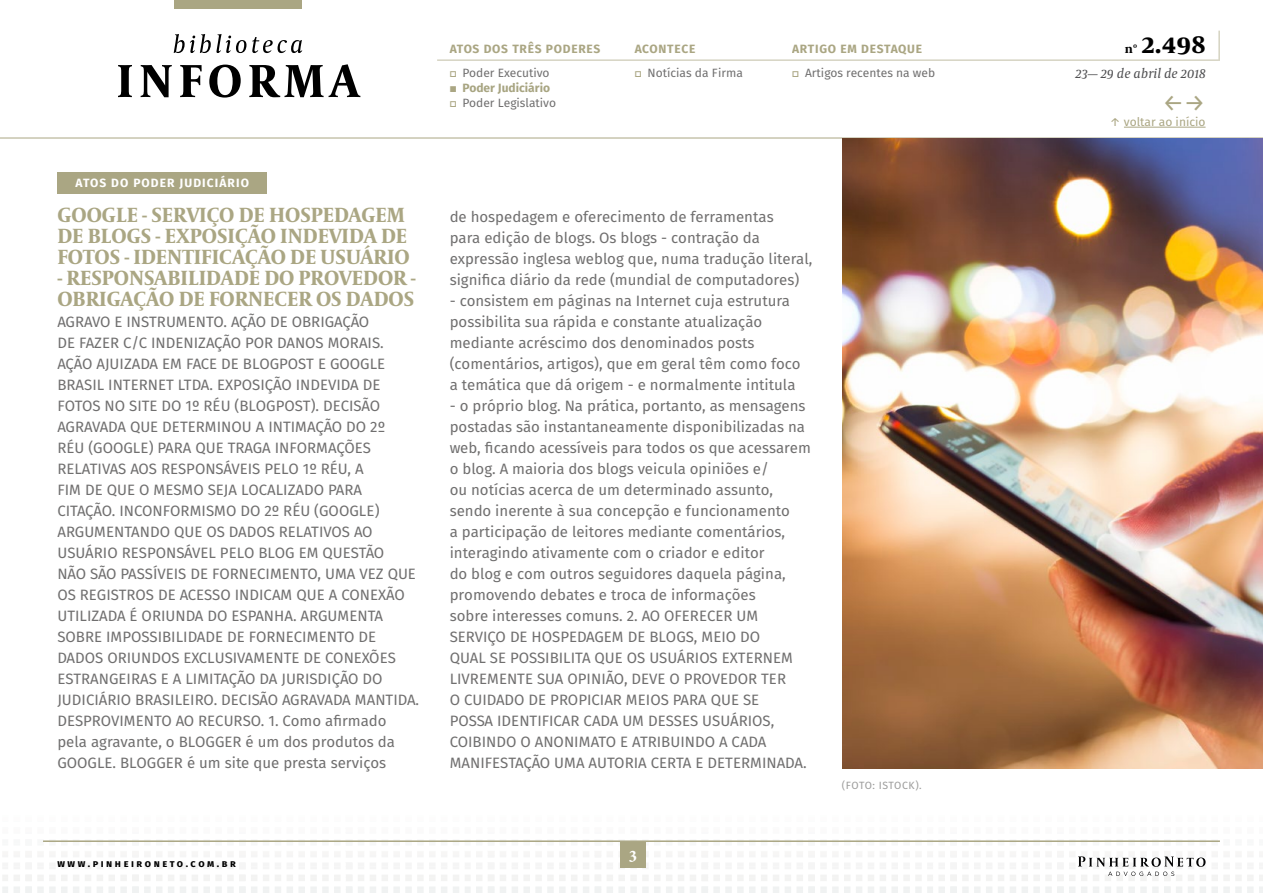
<style>
.page{position:relative;width:1263px;height:893px;background:#fff}
.page>*{position:absolute;margin:0;border:0;box-sizing:border-box;transform-origin:0 0}
.t1{font:700 25.5px "Capitolium News 2";color:#000}
.t2{font:24px "Fira Sans";color:#aaa683}
.t3{font:700 21px/21px "Capitolium News 2";color:#aaa683}
.t4{font:700 18px "Minion Pro";color:#fff}
.t5{font:15px/21px "Fira Sans";color:#706f6f}
.t6{font:italic 13.5px "Capitolium News 2";letter-spacing:.01em;color:#4e4e50}
.t7{font:12px/23.5px "Fira Sans";color:#706f6f}
.t8{font:700 12px/23.5px "Fira Sans";letter-spacing:.06em;color:#aaa683}
.t9{font:700 12px "Fira Sans";letter-spacing:.09em;color:#fff}
.t10{font:12px "Fira Sans";color:#aaa683}
.t11{font:10.5px "Fira Sans";letter-spacing:.045em;color:#9d9d9c}
.t12{font:700 10.2px "Fira Sans";letter-spacing:.25em;color:#000}
.s1{font-family:"Tisa Sans Pro";font-weight:400}
.s2{font-weight:400;color:#706f6f}
.s3{font-family:"Tisa Sans Pro";color:#aaa683}
.s4{font-weight:700;color:#a8a582}
.s5{font-weight:700;color:#aaa683}
.s6{font-size:12px}
</style>
<div class="page">
<svg style="left:453px;top:875px;width:6px;height:18px"></svg>
<svg style="left:441px;top:875px;width:6px;height:18px"></svg>
<svg style="left:382px;top:875px;width:53px;height:18px"></svg>
<svg style="left:370px;top:875px;width:6px;height:18px"></svg>
<svg style="left:358px;top:875px;width:6px;height:18px"></svg>
<svg style="left:287px;top:875px;width:65px;height:18px"></svg>
<svg style="left:275px;top:875px;width:6px;height:18px"></svg>
<svg style="left:263px;top:875px;width:6px;height:18px"></svg>
<svg style="left:192px;top:875px;width:65px;height:18px"></svg>
<svg style="left:180px;top:875px;width:6px;height:18px"></svg>
<svg style="left:168px;top:875px;width:6px;height:18px"></svg>
<svg style="left:109px;top:875px;width:53px;height:18px"></svg>
<svg style="left:97px;top:875px;width:6px;height:18px"></svg>
<svg style="left:85px;top:875px;width:6px;height:18px"></svg>
<hr style="left:2px;top:892px;width:30px;height:1px;background:#f0f2f2">
<hr style="left:2px;top:882px;width:30px;height:3px;background:#f3f3f2">
<svg style="left:14px;top:875px;width:65px;height:18px"></svg>
<svg style="left:2px;top:875px;width:6px;height:17px"></svg>
<svg style="left:868px;top:875px;width:6px;height:18px"></svg>
<svg style="left:856px;top:875px;width:6px;height:18px"></svg>
<svg style="left:785px;top:875px;width:65px;height:18px"></svg>
<svg style="left:773px;top:875px;width:6px;height:18px"></svg>
<svg style="left:761px;top:875px;width:6px;height:18px"></svg>
<svg style="left:690px;top:875px;width:65px;height:18px"></svg>
<svg style="left:678px;top:875px;width:6px;height:18px"></svg>
<svg style="left:666px;top:875px;width:6px;height:18px"></svg>
<svg style="left:607px;top:875px;width:53px;height:18px"></svg>
<svg style="left:620px;top:867px;width:26px;height:1px"></svg>
<svg style="left:595px;top:875px;width:6px;height:18px"></svg>
<svg style="left:583px;top:875px;width:6px;height:18px"></svg>
<svg style="left:512px;top:875px;width:65px;height:18px"></svg>
<svg style="left:500px;top:875px;width:6px;height:18px"></svg>
<svg style="left:465px;top:875px;width:29px;height:18px"></svg>
<svg style="left:1259px;top:875px;width:4px;height:18px"></svg>
<svg style="left:998px;top:875px;width:6px;height:18px"></svg>
<svg style="left:986px;top:875px;width:6px;height:18px"></svg>
<svg style="left:880px;top:875px;width:100px;height:18px"></svg>
<div style="left:620px;top:842px;width:26px;height:25px;background:#aaa683"></div>
<hr style="left:0;top:138px;width:1263px;height:1px;background:#aaa683">
<hr style="left:437px;top:59px;width:781px;height:2px;background:#aaa683">
<hr style="left:1218px;top:31px;width:2px;height:30px;background:#aaa683">
<div style="left:174px;top:0;width:128px;height:9px;background:#aaa683"></div>
<svg style="left:118px;top:64px;width:242px;height:34px"></svg>
<svg style="left:174px;top:34px;width:128px;height:19px"></svg>
<hr style="left:43px;top:840px;width:1177px;height:2px;background:#aaa683">
<svg style="left:1010px;top:856px;width:243px;height:37px"></svg>
<hr style="left:1124px;top:127px;width:81px;height:1px;background:#aaa683">
<div style="left:57px;top:172px;width:210px;height:21px;background:#aaa683"></div>
<img style="left:842px;top:138px;width:421px;height:630px">
<p class="t9" style="left:76px;top:175px;width:175px">ATOS DO PODER JUDICIÁRIO</p>
<h3 class="t3" style="left:57px;top:204px;width:354px">GOOGLE - SERVIÇO DE HOSPEDAGEM<br>DE BLOGS - EXPOSIÇÃO INDEVIDA DE<br>FOTOS - IDENTIFICAÇÃO DE USUÁRIO</h3>
<h3 class="t3" style="left:57px;top:267px;width:360px">- RESPONSABILIDADE DO PROVEDOR -<br>OBRIGAÇÃO DE FORNECER OS DADOS</h3>
<p class="t5" style="left:57px;top:311px;width:363px">AGRAVO E INSTRUMENTO. AÇÃO DE OBRIGAÇÃO<br>DE FAZER C/C INDENIZAÇÃO POR DANOS MORAIS.<br>AÇÃO AJUIZADA EM FACE DE BLOGPOST E GOOGLE BRASIL INTERNET LTDA. EXPOSIÇÃO INDEVIDA DE FOTOS NO SITE DO 1º RÉU (BLOGPOST). DECISÃO AGRAVADA QUE DETERMINOU A INTIMAÇÃO DO 2º<br>RÉU (GOOGLE) PARA QUE TRAGA INFORMAÇÕES RELATIVAS AOS RESPONSÁVEIS PELO 1º RÉU, A<br>FIM DE QUE O MESMO SEJA LOCALIZADO PARA CITAÇÃO. INCONFORMISMO DO 2º RÉU (GOOGLE)<br>ARGUMENTANDO QUE OS DADOS RELATIVOS AO USUÁRIO RESPONSÁVEL PELO BLOG EM QUESTÃO<br>NÃO SÃO PASSÍVEIS DE FORNECIMENTO, UMA VEZ QUE OS REGISTROS DE ACESSO INDICAM QUE A CONEXÃO UTILIZADA É ORIUNDA DO ESPANHA. ARGUMENTA SOBRE IMPOSSIBILIDADE DE FORNECIMENTO DE DADOS ORIUNDOS EXCLUSIVAMENTE DE CONEXÕES ESTRANGEIRAS E A LIMITAÇÃO DA JURISDIÇÃO DO JUDICIÁRIO BRASILEIRO. DECISÃO AGRAVADA MANTIDA.<br>DESPROVIMENTO AO RECURSO. 1. Como afirmado pela agravante, o BLOGGER é um dos produtos da GOOGLE. BLOGGER é um site que presta serviços</p>
<p class="t12" style="left:57px;top:857px;width:180px">www.pinheironeto.com.br</p>
<p class="t8" style="left:450px;top:37px;width:152px">ATOS DOS TRÊS PODERES <span class="s1">▫</span> <span class="s2">Poder Executivo</span></p>
<p class="t7" style="left:450px;top:80px;width:108px;line-height:15px"><span class="s3">▪</span> <span class="s4">Poder Judiciário </span><span class="s3">▫</span> Poder Legislativo</p>
<p class="t7" style="left:635px;top:37px;width:110px"><span class="s5">ACONTECE<br></span><span class="s3">▫</span> Notícias da Firma</p>
<p class="t7" style="left:792px;top:37px;width:144px"><span class="s5">ARTIGO EM DESTAQUE<br></span><span class="s3">▫</span> Artigos recentes na web</p>
<p class="t5" style="left:450px;top:206px;width:364px">de hospedagem e oferecimento de ferramentas<br>para edição de blogs. Os blogs - contração da expressão inglesa weblog que, numa tradução literal, significa diário da rede (mundial de computadores)</p>
<p class="t5" style="left:450px;top:290px;width:352px">- consistem em páginas na Internet cuja estrutura possibilita sua rápida e constante atualização mediante acréscimo dos denominados posts (comentários, artigos), que em geral têm como foco a temática que dá origem - e normalmente intitula</p>
<p class="t5" style="left:450px;top:395px;width:363px">- o próprio blog. Na prática, portanto, as mensagens postadas são instantaneamente disponibilizadas na web, ficando acessíveis para todos os que acessarem o blog. A maioria dos blogs veicula opiniões e/<br>ou notícias acerca de um determinado assunto, sendo inerente à sua concepção e funcionamento<br>a participação de leitores mediante comentários, interagindo ativamente com o criador e editor<br>do blog e com outros seguidores daquela página, promovendo debates e troca de informações<br>sobre interesses comuns. 2. AO OFERECER UM SERVIÇO DE HOSPEDAGEM DE BLOGS, MEIO DO<br>QUAL SE POSSIBILITA QUE OS USUÁRIOS EXTERNEM LIVREMENTE SUA OPINIÃO, DEVE O PROVEDOR TER<br>O CUIDADO DE PROPICIAR MEIOS PARA QUE SE<br>POSSA IDENTIFICAR CADA UM DESSES USUÁRIOS, COIBINDO O ANONIMATO E ATRIBUINDO A CADA MANIFESTAÇÃO UMA AUTORIA CERTA E DETERMINADA.</p>
<p class="t4" style="left:628px;top:841px;width:11px">3</p>
<p class="t11" style="left:842px;top:778px;width:81px">(FOTO: ISTOCK).</p>
<h1 class="t1" style="left:1125px;top:26px;width:82px"><span class="s6">nº</span> 2.498</h1>
<p class="t6" style="left:1075px;top:64px;width:132px">23— 29 de abril de 2018</p>
<h2 class="t2" style="left:1162px;top:86px;width:45px">←→</h2>
<p class="t10" style="left:1110px;top:113px;width:97px">↑ voltar ao início</p>
</div>
